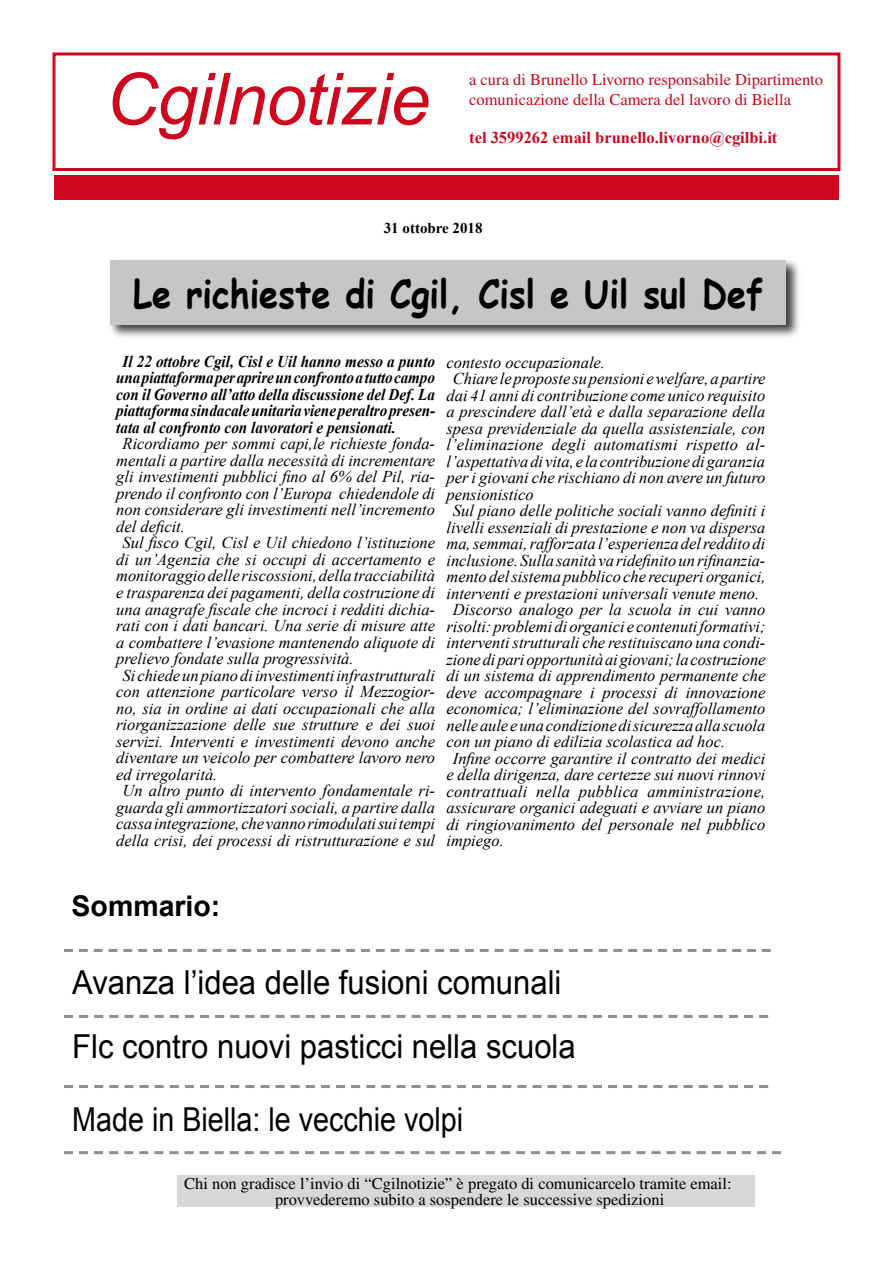
<style>
.page{position:relative;width:893px;height:1263px;background:#fff}
.page>*{position:absolute;margin:0;border:0;box-sizing:border-box;transform-origin:0 0}
.t1{font:italic 72px "Arial";letter-spacing:-.01em;color:#cc071e}
.t2{font:700 39px "Comic Sans MS";color:#000;scale:.88 1}
.t3{font:33px "Arial";color:#000;scale:.94 1}
.t4{font:33px "Arial";color:#000;scale:.87 1}
.t5{font:700 28.5px "Arial";color:#000}
.t6{font:italic 16.5px "Times New Roman";color:#000}
.t7{font:italic 700 16.5px/16.5px "Times New Roman";color:#000;text-align:justify;scale:.92 1}
.t8{font:16.5px/16.5px "Times";color:#000}
.t9{font:16.5px/19.8px "Times";color:#cc071e}
.t10{font:700 16.5px "Times New Roman";color:#cc071e}
.t11{font:700 15px "Times New Roman";color:#000}
</style>
<div class="page">
<div style="left:52px;top:52px;width:788px;height:119px;border:3px solid #cc071e"></div>
<div style="left:178px;top:1176px;width:577px;height:31px;background:#d7d8d9"></div>
<div style="left:54px;top:175px;width:785px;height:24px;background:#cc071e"></div>
<div style="left:71px;top:179px;width:761px;height:21px;background:#cc071e"></div>
<svg style="left:64px;top:1151px;width:717px;height:3px"></svg>
<svg style="left:64px;top:1015px;width:704px;height:3px"></svg>
<svg style="left:64px;top:1085px;width:704px;height:3px"></svg>
<div style="left:108px;top:257px;width:694px;height:82px;background:#000;opacity:.75"></div>
<div style="left:111px;top:260px;width:675px;height:64px;background:#c5c6c8"></div>
<svg style="left:64px;top:949px;width:707px;height:3px"></svg>
<h1 class="t1" style="left:106px;top:53px;width:326px">Cgilnotizie</h1>
<p class="t9" style="left:469px;top:69px;width:355px">a cura di Brunello Livorno responsabile Dipartimento comunicazione della Camera del lavoro di Biella</p>
<p class="t10" style="left:469px;top:126px;width:310px">tel 3599262 email brunello.livorno@cgilbi.it</p>
<p class="t11" style="left:384px;top:218px;width:100px">31 ottobre 2018</p>
<h2 class="t2" style="left:133px;top:265px;width:718px">Le richieste di Cgil, Cisl e Uil sul Def</h2>
<p class="t7" style="left:116px;top:353px;width:348px;text-indent:6px">Il 22 ottobre Cgil, Cisl e Uil hanno messo a punto una piattaforma per aprire un confronto a tutto campo con il Governo all’atto della discussione del Def. La piattaforma sindacale unitaria viene peraltro presen&shy;tata al confronto con lavoratori e pensionati.</p>
<p class="t6" style="left:123px;top:433px;width:314px">Ricordiamo per sommi capi,le richieste fonda-</p>
<p class="t6" style="left:116px;top:449px;width:320px">mentali a partire dalla necessità di incrementare</p>
<p class="t6" style="left:116px;top:466px;width:320px">gli investimenti pubblici fino al 6% del Pil, ria-</p>
<p class="t6" style="left:116px;top:482px;width:320px">prendo il confronto con l’Europa chiedendole di</p>
<p class="t6" style="left:116px;top:499px;width:320px">non considerare gli investimenti nell’incremento</p>
<p class="t6" style="left:116px;top:515px;width:70px">del deficit.</p>
<p class="t6" style="left:123px;top:532px;width:314px">Sul fisco Cgil, Cisl e Uil chiedono l’istituzione</p>
<p class="t6" style="left:116px;top:548px;width:320px">di un’Agenzia che si occupi di accertamento e</p>
<p class="t6" style="left:116px;top:565px;width:320px">monitoraggio delle riscossioni, della tracciabilità</p>
<p class="t6" style="left:116px;top:581px;width:320px">e trasparenza dei pagamenti, della costruzione di</p>
<p class="t6" style="left:116px;top:598px;width:320px">una anagrafe fiscale che incroci i redditi dichia-</p>
<p class="t6" style="left:116px;top:614px;width:320px">rati con i dati bancari. Una serie di misure atte</p>
<p class="t6" style="left:116px;top:631px;width:320px">a combattere l’evasione mantenendo aliquote di</p>
<p class="t6" style="left:116px;top:647px;width:239px">prelievo fondate sulla progressività.</p>
<p class="t6" style="left:123px;top:664px;width:314px">Si chiede un piano di investimenti infrastrutturali</p>
<p class="t6" style="left:116px;top:680px;width:320px">con attenzione particolare verso il Mezzogior-</p>
<p class="t6" style="left:116px;top:697px;width:320px">no, sia in ordine ai dati occupazionali che alla</p>
<p class="t6" style="left:116px;top:713px;width:320px">riorganizzazione delle sue strutture e dei suoi</p>
<p class="t6" style="left:116px;top:730px;width:320px">servizi. Interventi e investimenti devono anche</p>
<p class="t6" style="left:116px;top:746px;width:320px">diventare un veicolo per combattere lavoro nero</p>
<p class="t6" style="left:116px;top:763px;width:103px">ed irregolarità.</p>
<p class="t6" style="left:123px;top:779px;width:314px">Un altro punto di intervento fondamentale ri-</p>
<p class="t6" style="left:116px;top:796px;width:320px">guarda gli ammortizzatori sociali, a partire dalla</p>
<p class="t6" style="left:116px;top:812px;width:320px">cassa integrazione, che vanno rimodulati sui tempi</p>
<p class="t6" style="left:116px;top:829px;width:320px">della crisi, dei processi di ristrutturazione e sul</p>
<p class="t6" style="left:446px;top:351px;width:160px">contesto occupazionale.</p>
<p class="t6" style="left:453px;top:367px;width:314px">Chiare le proposte su pensioni e welfare, a partire</p>
<p class="t6" style="left:446px;top:384px;width:320px">dai 41 anni di contribuzione come unico requisito</p>
<p class="t6" style="left:446px;top:400px;width:320px">a prescindere dall’età e dalla separazione della</p>
<p class="t6" style="left:446px;top:417px;width:320px">spesa previdenziale da quella assistenziale, con</p>
<p class="t6" style="left:446px;top:433px;width:320px">l’eliminazione degli automatismi rispetto al-</p>
<p class="t6" style="left:446px;top:450px;width:320px">l’aspettativa di vita, e la contribuzione di garanzia</p>
<p class="t6" style="left:446px;top:466px;width:320px">per i giovani che rischiano di non avere un futuro</p>
<p class="t6" style="left:446px;top:483px;width:89px">pensionistico</p>
<p class="t6" style="left:453px;top:499px;width:314px">Sul piano delle politiche sociali vanno definiti i</p>
<p class="t6" style="left:446px;top:516px;width:320px">livelli essenziali di prestazione e non va dispersa</p>
<p class="t6" style="left:446px;top:532px;width:320px">ma, semmai, rafforzata l’esperienza del reddito di</p>
<p class="t6" style="left:446px;top:549px;width:320px">inclusione. Sulla sanità va ridefinito un rifinanzia-</p>
<p class="t6" style="left:446px;top:565px;width:320px">mento del sistema pubblico che recuperi organici,</p>
<p class="t6" style="left:446px;top:582px;width:314px">interventi e prestazioni universali venute meno.</p>
<p class="t6" style="left:453px;top:598px;width:314px">Discorso analogo per la scuola in cui vanno</p>
<p class="t6" style="left:446px;top:615px;width:321px">risolti: problemi di organici e contenuti formativi;</p>
<p class="t6" style="left:446px;top:631px;width:320px">interventi strutturali che restituiscano una condi-</p>
<p class="t6" style="left:446px;top:648px;width:320px">zione di pari opportunità ai giovani; la costruzione</p>
<p class="t6" style="left:446px;top:664px;width:320px">di un sistema di apprendimento permanente che</p>
<p class="t6" style="left:446px;top:681px;width:320px">deve accompagnare i processi di innovazione</p>
<p class="t6" style="left:446px;top:697px;width:320px">economica; l’eliminazione del sovraffollamento</p>
<p class="t6" style="left:446px;top:714px;width:320px">nelle aule e una condizione di sicurezza alla scuola</p>
<p class="t6" style="left:446px;top:730px;width:280px">con un piano di edilizia scolastica ad hoc.</p>
<p class="t6" style="left:453px;top:747px;width:314px">Infine occorre garantire il contratto dei medici</p>
<p class="t6" style="left:446px;top:763px;width:320px">e della dirigenza, dare certezze sui nuovi rinnovi</p>
<p class="t6" style="left:446px;top:780px;width:320px">contrattuali nella pubblica amministrazione,</p>
<p class="t6" style="left:446px;top:796px;width:320px">assicurare organici adeguati e avviare un piano</p>
<p class="t6" style="left:446px;top:813px;width:320px">di ringiovanimento del personale nel pubblico</p>
<p class="t6" style="left:446px;top:829px;width:59px">impiego.</p>
<h3 class="t5" style="left:72px;top:887px;width:150px">Sommario:</h3>
<h3 class="t3" style="left:72px;top:961px;width:522px">Avanza l’idea delle fusioni comunali</h3>
<h3 class="t3" style="left:72px;top:1025px;width:537px">Flc contro nuovi pasticci nella scuola</h3>
<h3 class="t4" style="left:72px;top:1097px;width:451px">Made in Biella: le vecchie volpi</h3>
<p class="t8" style="left:275px;top:1175px;width:458px;text-indent:-91px">Chi non gradisce l’invio di “Cgilnotizie” è pregato di comunicarcelo tramite email: provvederemo subito a sospendere le successive spedizioni</p>
</div>
